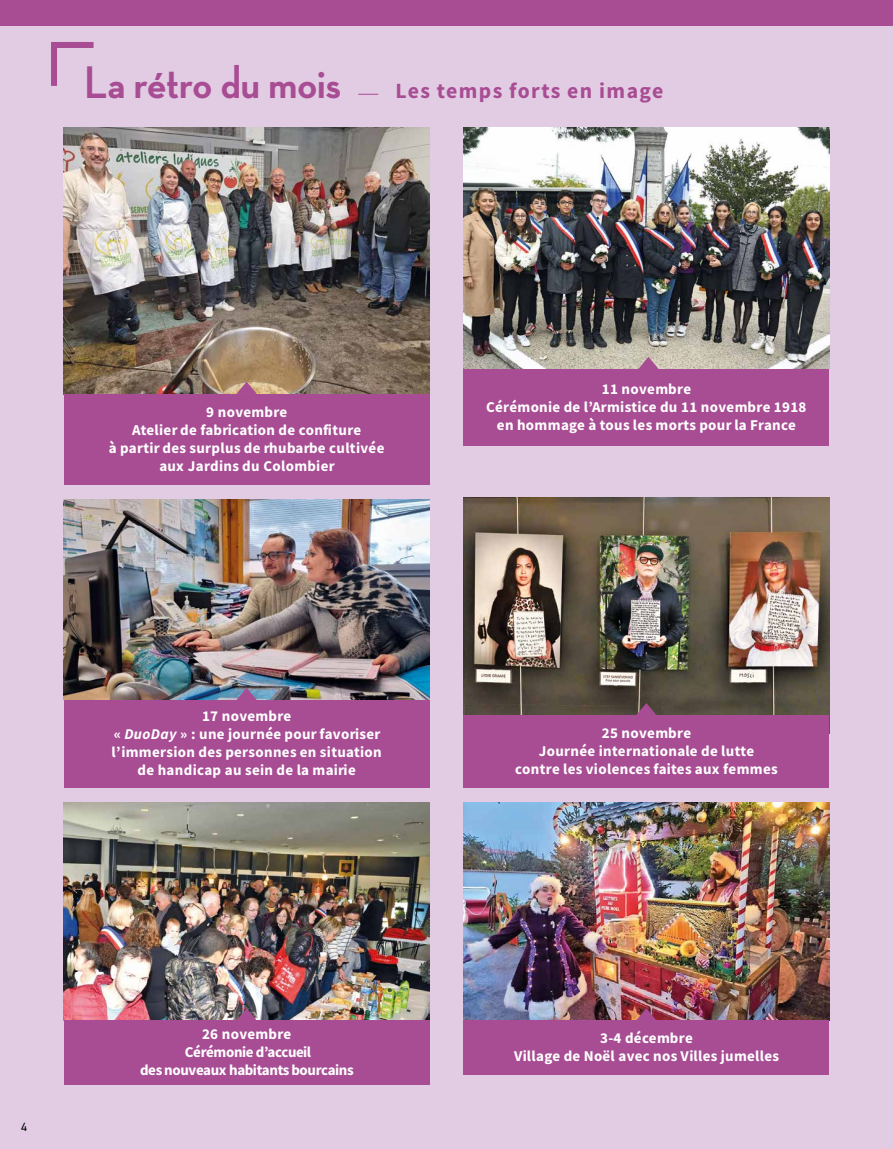
<style>
.page{position:relative;width:893px;height:1149px;background:#fff}
.page>*{position:absolute;margin:0;border:0;box-sizing:border-box;transform-origin:0 0}
.t1{font:21.75px "Source Sans Variable";letter-spacing:.065em;color:#a84d94}
.t2{font:15px/18px "Source Sans Variable";letter-spacing:.02em;color:#fff;text-align:center}
.t3{font:15px/18px "Source Sans Variable";letter-spacing:-.02em;color:#fff;text-align:center}
.t4{font:12px "DIN2014";color:#000}
.s1{font-family:"Neutra Disp";font-weight:700;font-size:46.5px}
.s2{font-style:italic}
</style>
<div class="page">
<div style="left:0;top:0;width:893px;height:1148px;background:#e2cce3"></div>
<div style="left:0;top:0;width:893px;height:25px;background:#a84d94"></div>
<svg style="left:51px;top:42px;width:43px;height:44px"></svg>
<svg style="left:358px;top:94px;width:20px;height:1px"></svg>
<img style="left:463px;top:128px;width:366px;height:241px">
<div style="left:463px;top:369px;width:366px;height:76px;background:#a84d94"></div>
<svg style="left:638px;top:357px;width:21px;height:12px"></svg>
<img style="left:64px;top:499px;width:365px;height:200px">
<div style="left:64px;top:699px;width:365px;height:88px;background:#a84d94"></div>
<svg style="left:236px;top:687px;width:21px;height:12px"></svg>
<img style="left:64px;top:127px;width:365px;height:267px">
<div style="left:64px;top:394px;width:365px;height:90px;background:#a84d94"></div>
<svg style="left:236px;top:381px;width:21px;height:13px"></svg>
<img style="left:64px;top:802px;width:365px;height:218px">
<svg style="left:236px;top:1007px;width:21px;height:13px"></svg>
<div style="left:64px;top:1020px;width:365px;height:64px;background:#a84d94"></div>
<img style="left:463px;top:802px;width:366px;height:218px">
<svg style="left:636px;top:1007px;width:21px;height:13px"></svg>
<div style="left:463px;top:1020px;width:366px;height:54px;background:#a84d94"></div>
<img style="left:463px;top:497px;width:366px;height:218px">
<div style="left:463px;top:715px;width:366px;height:72px;background:#a84d94"></div>
<svg style="left:636px;top:703px;width:21px;height:12px"></svg>
<h1 class="t1" style="left:84px;top:77px;width:581px"><span class="s1">La rétro du mois</span> Les temps forts en image</h1>
<p class="t2" style="left:109px;top:403px;width:277px">9 novembre<br>Atelier de fabrication de confiture<br>à partir des surplus de rhubarbe cultivée aux Jardins du Colombier</p>
<p class="t2" style="left:112px;top:707px;width:272px">17 novembre<br>« <span class="s2">DuoDay</span> » : une journée pour favoriser l’immersion des personnes en situation de handicap au sein de la mairie</p>
<p class="t2" style="left:486px;top:379px;width:322px">11 novembre<br>Cérémonie de l’Armistice du 11 novembre 1918 en hommage à tous les morts pour la France</p>
<p class="t2" style="left:515px;top:724px;width:264px">25 novembre<br>Journée internationale de lutte contre les violences faites aux femmes</p>
<p class="t4" style="left:21px;top:1118px;width:7px">4</p>
<p class="t3" style="left:140px;top:1025px;width:215px">26 novembre<br>Cérémonie d’accueil<br>des nouveaux habitants bourcains</p>
<p class="t2" style="left:514px;top:1028px;width:267px">3-4 décembre<br>Village de Noël avec nos Villes jumelles</p>
</div>
